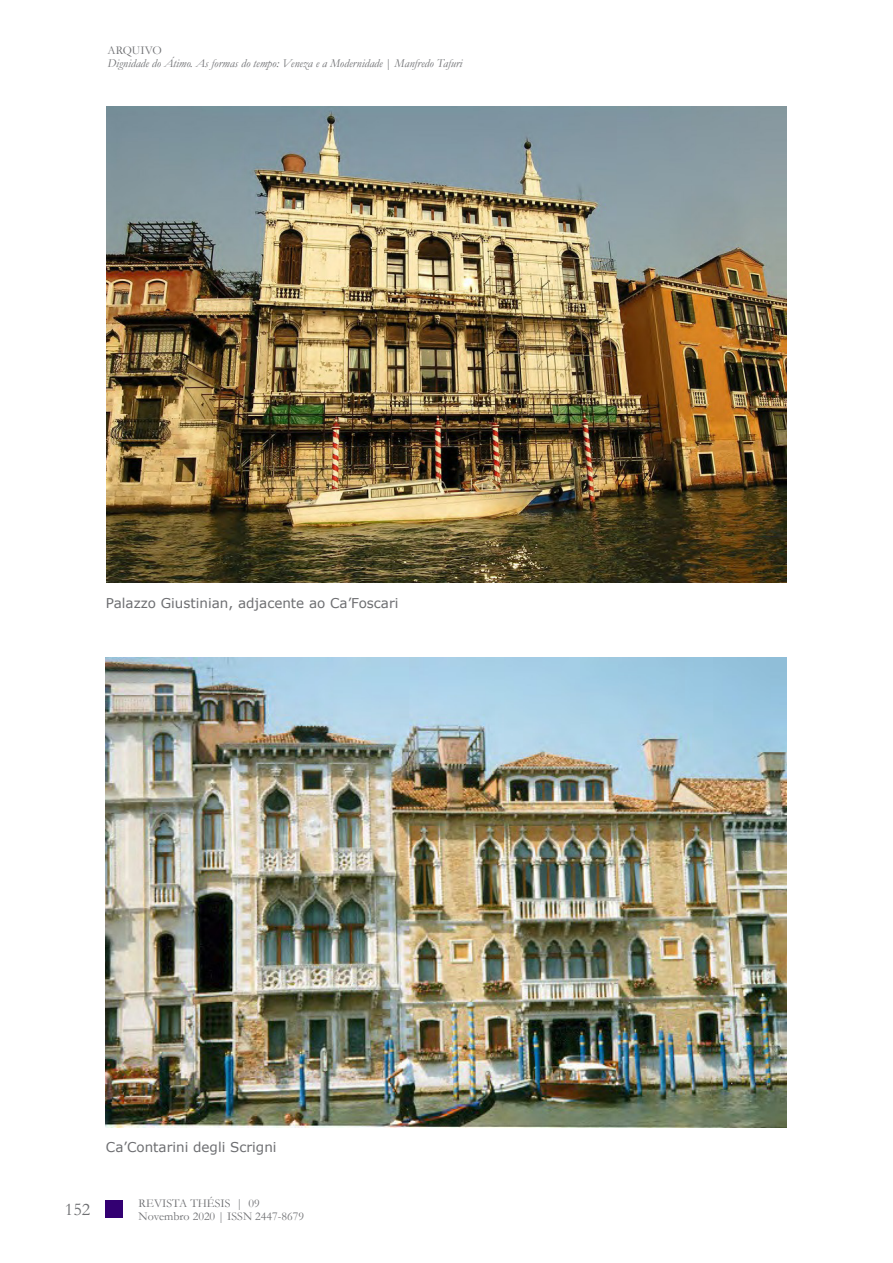
<style>
.page{position:relative;width:893px;height:1263px;background:#fff}
.page>*{position:absolute;margin:0;border:0;box-sizing:border-box;transform-origin:0 0}
.t1{font:18px "Garamond";color:#6e6f72}
.t2{font:13.5px "Verdana";color:#6d6e71}
.t3{font:italic 12px/12.8px "Garamond";color:#6e6f72}
.t4{font:12px/12.8px "Garamond";color:#6e6f72}
.s1{font-style:normal}
</style>
<div class="page">
<div style="left:106px;top:1201px;width:17px;height:17px;background:#330072"></div>
<img style="left:106px;top:106px;width:681px;height:477px">
<img style="left:106px;top:657px;width:681px;height:470px">
<p class="t3" style="left:108px;top:44px;width:356px"><span class="s1">ARQUIVO<br></span>Dignidade do Átimo. As formas do tempo: Veneza e a Modernidade <span class="s1">|</span> Manfredo Tafuri</p>
<p class="t2" style="left:106px;top:594px;width:294px">Palazzo Giustinian, adjacente ao Ca’Foscari</p>
<p class="t2" style="left:106px;top:1138px;width:172px">Ca’Contarini degli Scrigni</p>
<h1 class="t1" style="left:65px;top:1197px;width:27px">152</h1>
<p class="t4" style="left:139px;top:1196px;width:167px">REVISTA THÉSIS | 09<br>Novembro 2020 | ISSN 2447-8679</p>
</div>
